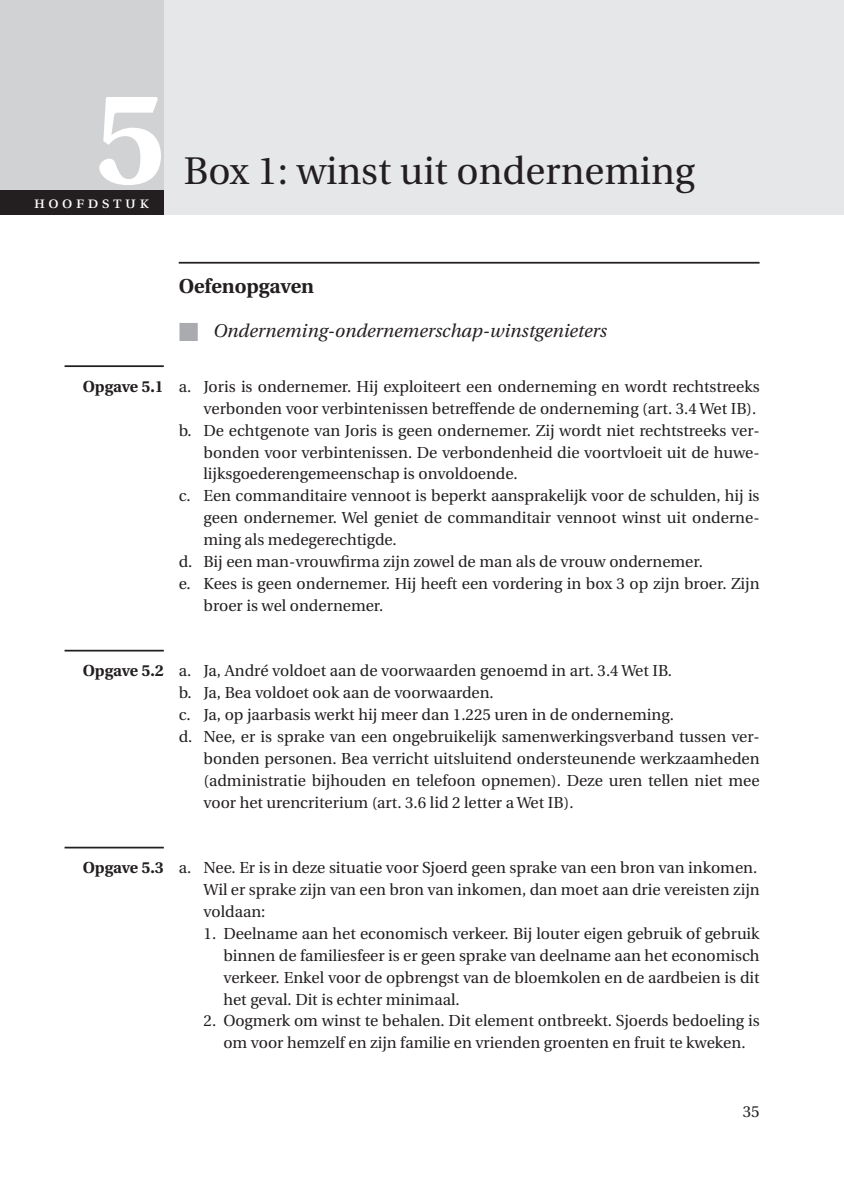
<style>
.page{position:relative;width:844px;height:1191px;background:#fff}
.page>*{position:absolute;margin:0;border:0;box-sizing:border-box;transform-origin:0 0}
.t1{font:700 129.5px "Utopia";color:#fff}
.t2{font:38.5px "Utopia";color:#231f20}
.t3{font:700 20.12px "Utopia";color:#231f20}
.t4{font:italic 18.38px "Utopia";color:#231f20}
.t5{font:16.8px "Utopia Regular SC";letter-spacing:.21em;color:#fff}
.t6{font:15.92px/21.9px "Utopia";color:#231f20}
.s1{color:#aaabaf}
.s2{font-weight:700}
</style>
<div class="page">
<div style="left:0;top:0;width:164px;height:215px;background:#d1d2d4"></div>
<div style="left:164px;top:0;width:679px;height:215px;background:#e6e7e9"></div>
<div style="left:0;top:190px;width:164px;height:25px;background:#231f20"></div>
<hr style="left:179px;top:262px;width:580px;height:2px;background:#231f20">
<hr style="left:64px;top:365px;width:100px;height:2px;background:#231f20">
<hr style="left:64px;top:650px;width:100px;height:1px;background:#231f20">
<hr style="left:64px;top:846px;width:100px;height:2px;background:#231f20">
<h1 class="t1" style="left:94px;top:65px;width:74px">5</h1>
<p class="t5" style="left:34px;top:193px;width:116px">hoofdstuk</p>
<h2 class="t2" style="left:184px;top:149px;width:512px">Box 1: winst uit onderneming</h2>
<p class="t3" style="left:179px;top:275px;width:137px">Oefenopgaven</p>
<p class="t4" style="left:179px;top:321px;width:430px"><span class="s1">■</span> Onderneming-ondernemerschap-winstgenieters</p>
<p class="t6" style="left:83px;top:376px;width:678px"><span class="s2">Opgave 5.1</span> a. Joris is ondernemer. Hij exploiteert een onderneming en wordt rechtstreeks</p>
<p class="t6" style="left:203px;top:398px;width:554px">verbonden voor verbintenissen betreffende de onderneming (art. 3.4 Wet IB).</p>
<p class="t6" style="left:179px;top:419px;width:582px">b. De echtgenote van Joris is geen ondernemer. Zij wordt niet rechtstreeks ver-</p>
<p class="t6" style="left:203px;top:441px;width:557px">bonden voor verbintenissen. De verbondenheid die voortvloeit uit de huwe-</p>
<p class="t6" style="left:203px;top:463px;width:315px">lijksgoederengemeenschap is onvoldoende.</p>
<p class="t6" style="left:179px;top:485px;width:582px">c. Een commanditaire vennoot is beperkt aansprakelijk voor de schulden, hij is</p>
<p class="t6" style="left:203px;top:507px;width:557px">geen ondernemer. Wel geniet de commanditair vennoot winst uit onderne-</p>
<p class="t6" style="left:203px;top:529px;width:195px">ming als medegerechtigde.</p>
<p class="t6" style="left:179px;top:551px;width:525px">d. Bij een man-vrouwfirma zijn zowel de man als de vrouw ondernemer.</p>
<p class="t6" style="left:179px;top:573px;width:582px">e. Kees is geen ondernemer. Hij heeft een vordering in box 3 op zijn broer. Zijn</p>
<p class="t6" style="left:203px;top:594px;width:181px">broer is wel ondernemer.</p>
<p class="t6" style="left:83px;top:660px;width:590px"><span class="s2">Opgave 5.2</span> a. Ja, André voldoet aan de voorwaarden genoemd in art. 3.4 Wet IB.</p>
<p class="t6" style="left:179px;top:682px;width:316px">b. Ja, Bea voldoet ook aan de voorwaarden.</p>
<p class="t6" style="left:179px;top:704px;width:496px">c. Ja, op jaarbasis werkt hij meer dan 1.225 uren in de onderneming.</p>
<p class="t6" style="left:179px;top:726px;width:582px">d. Nee, er is sprake van een ongebruikelijk samenwerkingsverband tussen ver-</p>
<p class="t6" style="left:203px;top:748px;width:557px">bonden personen. Bea verricht uitsluitend ondersteunende werkzaamheden</p>
<p class="t6" style="left:203px;top:769px;width:557px">(administratie bijhouden en telefoon opnemen). Deze uren tellen niet mee</p>
<p class="t6" style="left:203px;top:791px;width:371px">voor het urencriterium (art. 3.6 lid 2 letter a Wet IB).</p>
<p class="t6" style="left:203px;top:857px;width:557px;text-indent:-121px"><span class="s2">Opgave 5.3</span> a. Nee. Er is in deze situatie voor Sjoerd geen sprake van een bron van inkomen.<br>Wil er sprake zijn van een bron van inkomen, dan moet aan drie vereisten zijn voldaan:</p>
<p class="t6" style="left:223px;top:923px;width:537px;text-align:justify;text-indent:-20px">1. Deelname aan het economisch verkeer. Bij louter eigen gebruik of gebruik binnen de familiesfeer is er geen sprake van deelname aan het economisch verkeer. Enkel voor de opbrengst van de bloemkolen en de aardbeien is dit het geval. Dit is echter minimaal.</p>
<p class="t6" style="left:203px;top:1010px;width:557px;text-align:center">2. Oogmerk om winst te behalen. Dit element ontbreekt. Sjoerds bedoeling is om voor hemzelf en zijn familie en vrienden groenten en fruit te kweken.</p>
<p class="t6" style="left:742px;top:1101px;width:18px">35</p>
</div>
